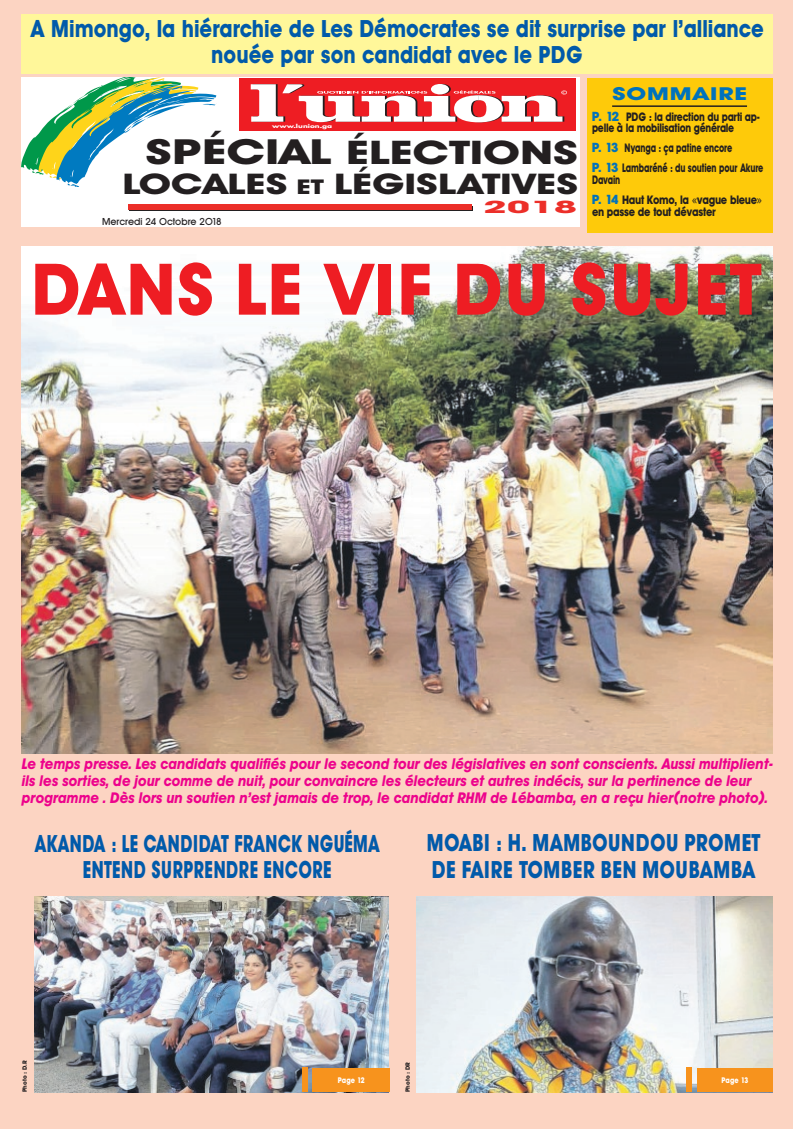
<style>
.page{position:relative;width:794px;height:1129px;background:#fff}
.page>*{position:absolute;margin:0;border:0;box-sizing:border-box;transform-origin:0 0}
.t1{font:700 72px "Avant Garde BQ";color:#ee1d23;scale:.95 1}
.t2{font:700 32.7px "Avant Garde IT Cby BT";color:#231f20;scale:1.44 1}
.t3{font:700 28.6px "Avant Garde IT Cby BT";color:#231f20;scale:1.44 1}
.t4{font:700 24px/26px "Avant Garde BQ";color:#015aaa;text-align:center;scale:.85 1}
.t5{font:700 24px/26px "Avant Garde BQ";letter-spacing:.02em;color:#015aaa;text-align:center;scale:.7 1}
.t6{font:700 24px/26px "Avant Garde BQ";letter-spacing:.02em;color:#015aaa;scale:.8 1}
.t7{font:700 18px "Avant Garde BQ";letter-spacing:.02em;color:#0072bc;scale:1.39 1}
.t8{font:700 17.2px "Avant Garde IT Cby BT";color:#ec2f29;scale:2.3 1}
.t9{font:italic 700 15px/17px "Avant Garde BQ";color:#ed028c;scale:.9 1}
.t10{font:700 12px/20.1px "Avant Garde BQ";letter-spacing:-.025em;color:#231f20;scale:.7 1}
.t11{font:700 12px/11.6px "Avant Garde BQ";letter-spacing:-.025em;color:#231f20;scale:.8 1}
.t12{font:700 12px "Avant Garde BQ";letter-spacing:-.025em;color:#231f20;scale:.85 1}
.t13{font:500 10px "Avant Garde BQ";color:#231f20}
.t14{font:700 8px "Avant Garde BQ";letter-spacing:.01em;color:#fff;scale:.85 1}
.t15{font:700 6px "Avant Garde BQ";color:#231f20}
.t16{font:700 5.1px "Futura";color:#fff;scale:1.44 1}
.s1{font-size:34.7px}
.s2{font-size:20.4px}
.s3{font-size:13px;color:#0072bc}
.s4{font-family:"Lucida Grande";font-weight:400}
</style>
<div class="page">
<div style="left:0;top:0;width:793px;height:1128px;background:#fcd4c2"></div>
<div style="left:587px;top:78px;width:185px;height:154px;background:#feca0a"></div>
<hr style="left:612px;top:105px;width:135px;height:2px;background:#231f20">
<div style="left:21px;top:14px;width:751px;height:59px;background:#fff79a"></div>
<div style="left:21px;top:77px;width:559px;height:150px;background:#fff"></div>
<div style="left:239px;top:79px;width:337px;height:52px;background:#ee1d23"></div>
<svg style="left:251px;top:84px;width:316px;height:38px"></svg>
<svg style="left:21px;top:77px;width:196px;height:110px"></svg>
<div style="left:129px;top:206px;width:344px;height:5px;background:#231f20"></div>
<div style="left:128px;top:204px;width:344px;height:6px;background:#ec2f29"></div>
<img style="left:34px;top:896px;width:354px;height:195px">
<div style="left:312px;top:1067px;width:78px;height:24px;background:#f7931d"></div>
<div style="left:302px;top:1067px;width:6px;height:24px;background:#f7931d"></div>
<img style="left:416px;top:896px;width:356px;height:195px">
<div style="left:697px;top:1067px;width:75px;height:24px;background:#f7931d"></div>
<div style="left:686px;top:1067px;width:6px;height:24px;background:#f7931d"></div>
<img style="left:21px;top:247px;width:751px;height:506px">
<h3 class="t4" style="left:30px;top:15px;width:865px">A Mimongo, la hiérarchie de Les Démocrates se dit surprise par l’alliance nouée par son candidat avec le PDG</h3>
<p class="t16" style="left:272px;top:124px;width:43px">www.lunion.ga</p>
<h2 class="t2" style="left:145px;top:140px;width:302px"><span class="s1">SPÉCIAL</span> ÉLECTIONS</h2>
<h3 class="t3" style="left:122px;top:174px;width:318px">LOCALES <span class="s2">ET</span> LÉGISLATIVES</h3>
<p class="t8" style="left:483px;top:200px;width:42px">2018</p>
<p class="t13" style="left:102px;top:216px;width:121px">Mercredi 24 Octobre 2018</p>
<p class="t7" style="left:612px;top:84px;width:98px">SOMMAIRE</p>
<p class="t11" style="left:592px;top:110px;width:211px"><span class="s3">P. 12</span> PDG : la direction du parti ap&shy;pelle à la mobilisation générale</p>
<p class="t10" style="left:592px;top:138px;width:246px"><span class="s3">P. 13</span> Nyanga : ça patine encore<br><span class="s3">P. 13</span> Lambaréné : du soutien pour Akure</p>
<p class="t10" style="left:592px;top:169px;width:245px">Davain<br><span class="s3">P. 14</span> Haut Komo, la <span class="s4">«</span>vague bleue<span class="s4">»</span></p>
<p class="t12" style="left:592px;top:204px;width:147px">en passe de tout dévaster</p>
<h1 class="t1" style="left:31px;top:248px;width:771px">DANS LE VIF DU SUJET</h1>
<p class="t9" style="left:21px;top:755px;width:836px">Le temps presse. Les candidats qualifiés pour le second tour des législatives en sont conscients. Aussi multiplient&shy;ils les sorties, de jour comme de nuit, pour convaincre les électeurs et autres indécis, sur la pertinence de leur programme . Dès lors un soutien n’est jamais de trop, le candidat RHM de Lébamba, en a reçu hier(notre photo).</p>
<h3 class="t5" style="left:35px;top:829px;width:495px">AKANDA : LE CANDIDAT FRANCK NGUÉMA<br>ENTEND SURPRENDRE ENCORE</h3>
<h3 class="t6" style="left:427px;top:829px;width:419px">MOABI : H. MAMBOUNDOU PROMET<br>DE FAIRE TOMBER BEN MOUBAMBA</h3>
<p class="t15" style="left:21px;top:1091px;width:33px;rotate:-90deg">Photo : D.R</p>
<p class="t14" style="left:338px;top:1074px;width:33px">Page 12</p>
<p class="t15" style="left:404px;top:1091px;width:32px;rotate:-90deg">Photo : DR</p>
<p class="t14" style="left:721px;top:1074px;width:33px">Page 13</p>
</div>
